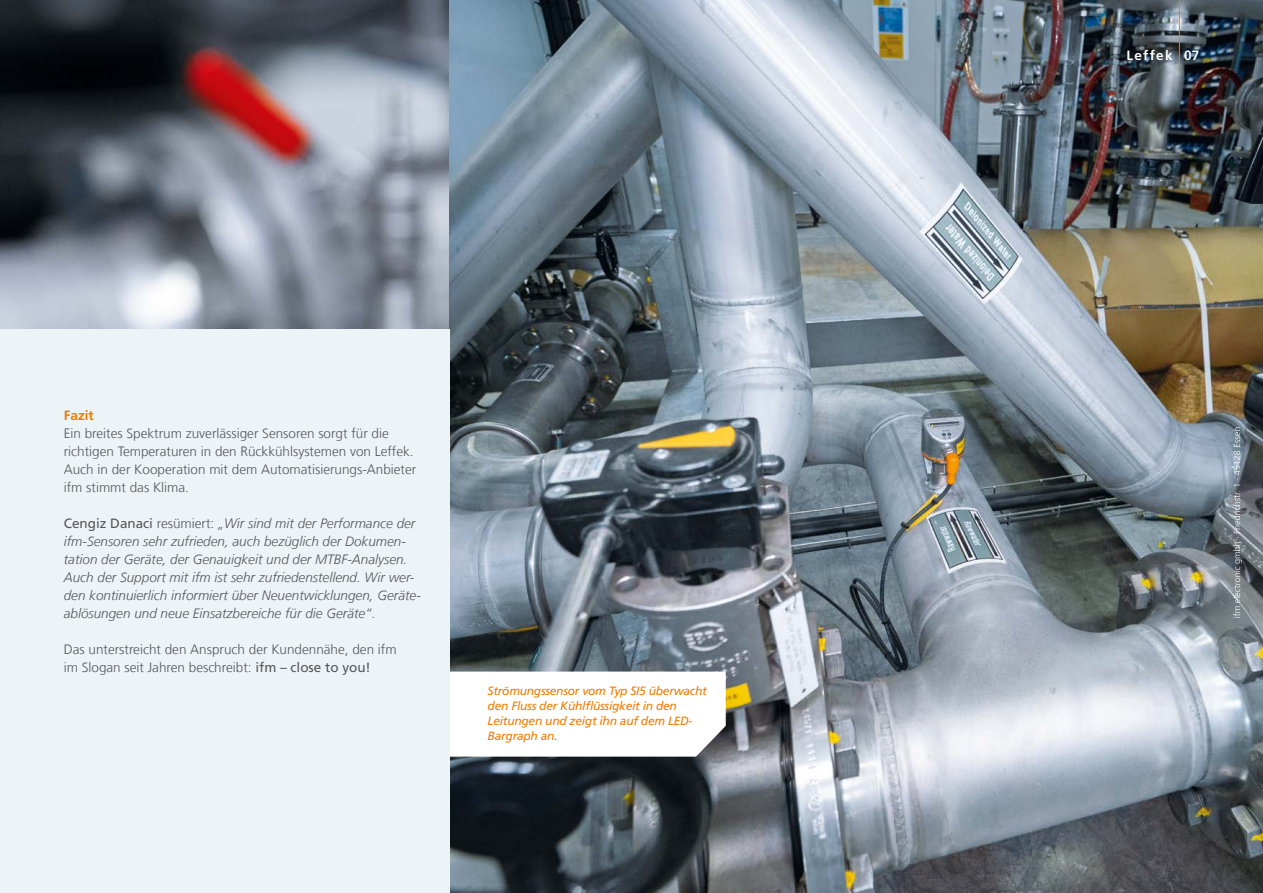
<style>
.page{position:relative;width:1263px;height:893px;background:#fff}
.page>*{position:absolute;margin:0;border:0;box-sizing:border-box;transform-origin:0 0}
.Fließtext_9pt_versch{font:italic 300 13.5px/18px "Frutiger LT Com";color:#565656}
.Fließtext_9pt_versch-2{font:300 13.5px/18px "Frutiger LT Com";color:#565656}
.Navigation{font:700 13.5px "Frutiger LT Com";letter-spacing:.1em;color:#fff}
.Fließtext_9pt_headli{font:700 13.5px "Frutiger LT Com";color:#ef7c00}
.Seitenzahl_9pt_orang{font:700 13.5px "Frutiger LT Com";color:#fff}
.Bildunterschrift_lib{font:italic 12px/14.9px "Frutiger LT Com";letter-spacing:-.02em;color:#ef7c00}
.s1{font-weight:400;font-style:normal}
.s2{font-style:normal}
.s3{font-weight:400}
</style>
<div class="page">
<img style="left:0;top:0;width:449px;height:330px">
<img style="left:449px;top:0;width:814px;height:893px">
<svg style="left:449px;top:672px;width:277px;height:85px"></svg>
<div style="left:0;top:330px;width:449px;height:563px;background:#edf4f8"></div>
<hr style="left:1179px;top:0;width:1px;height:72px;background:#ef7c00">
<svg style="left:1233px;top:427px;width:9px;height:191px;background:#878f97"></svg>
<p class="Fließtext_9pt_headli" style="left:64px;top:407px;width:32px">Fazit</p>
<p class="Fließtext_9pt_versch-2" style="left:64px;top:424px;width:354px">Ein breites Spektrum zuverlässiger Sensoren sorgt für die richtigen Temperaturen in den Rückkühlsystemen von Leffek.<br>Auch in der Kooperation mit dem Automatisierungs-Anbieter ifm stimmt das Klima.</p>
<p class="Fließtext_9pt_versch" style="left:64px;top:514px;width:359px"><span class="s1">Cengiz Danaci</span> <span class="s2">resümiert:</span> „Wir sind mit der Performance der ifm-Sensoren sehr zufrieden, auch bezüglich der Dokumen&shy;tation der Geräte, der Genauigkeit und der MTBF-Analysen.<br>Auch der Support mit ifm ist sehr zufriedenstellend. Wir wer&shy;den kontinuierlich informiert über Neuentwicklungen, Geräte&shy;ablösungen und neue Einsatzbereiche für die Geräte“<span class="s2">.</span></p>
<p class="Fließtext_9pt_versch-2" style="left:64px;top:640px;width:334px">Das unterstreicht den Anspruch der Kundennähe, den ifm im Slogan seit Jahren beschreibt: <span class="s3">ifm – close to you!</span></p>
<p class="Bildunterschrift_lib" style="left:488px;top:684px;width:221px">Strömungssensor vom Typ SI5 überwacht den Fluss der Kühlflüssigkeit in den<br>Leitungen und zeigt ihn auf dem LED-<br>Bargraph an.</p>
<p class="Navigation" style="left:1126px;top:47px;width:48px">Leffek</p>
<p class="Seitenzahl_9pt_orang" style="left:1184px;top:47px;width:17px">07</p>
</div>
